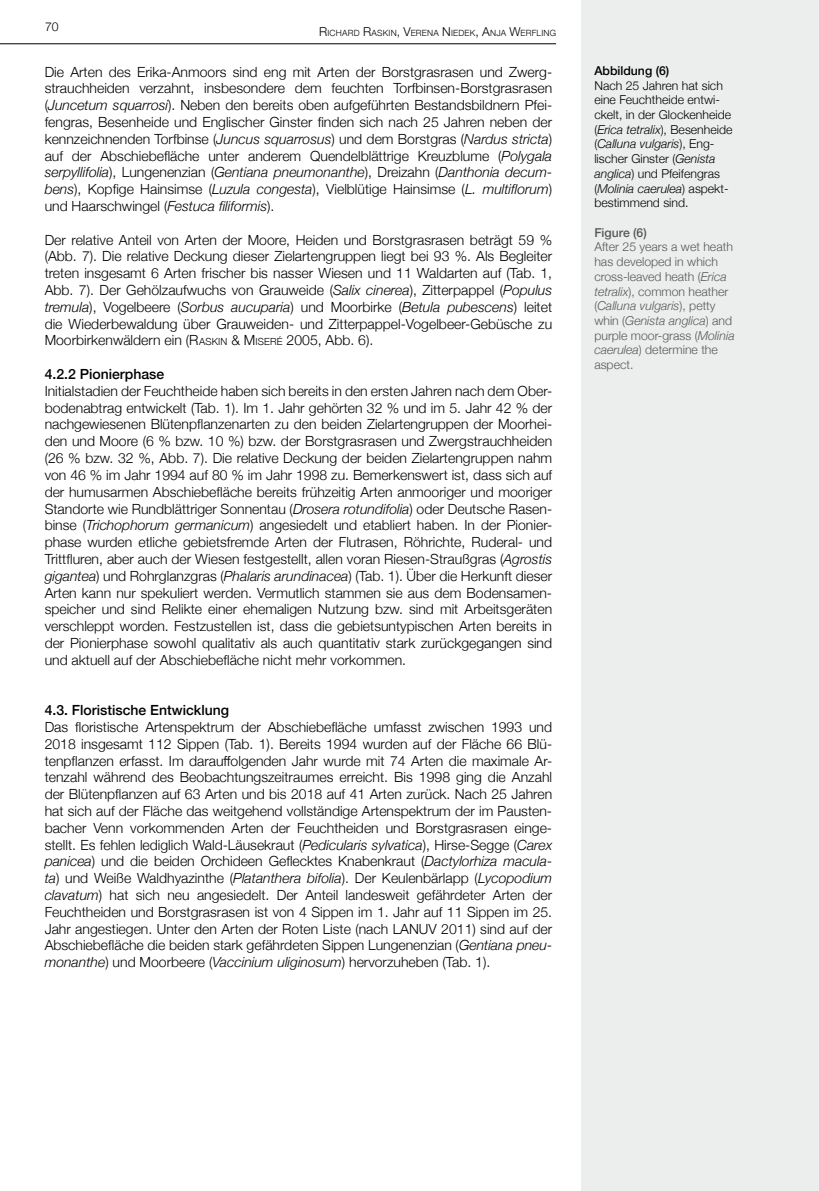
<style>
.page{position:relative;width:819px;height:1191px;background:#fff}
.page>*{position:absolute;margin:0;border:0;box-sizing:border-box;transform-origin:0 0}
.t1{font:300 14px/16.8px "Helvetica Neue";color:#000;text-align:justify}
.t2{font:500 14px "Helvetica Neue";color:#000}
.t3{font:300 12.25px/14.7px "Helvetica Neue";color:#000}
.t4{font:300 12.25px/14.7px "Helvetica Neue";color:#58585a}
.t5{font:500 12.25px "Helvetica Neue";color:#000}
.t6{font:500 12.25px "Helvetica Neue";color:#58585a}
.t7{font:300 8.58px "Helvetica Neue";letter-spacing:.02em;color:#000}
.s1{font-size:12.25px}
.s2{font-style:italic}
.s3{font-style:inherit}
.s4{font-size:9.8px}
</style>
<div class="page">
<hr style="left:0;top:43px;width:556px;height:1px;background:#000">
<div style="left:581px;top:0;width:238px;height:1191px;background:#eceded"></div>
<p class="t3" style="left:45px;top:18px;width:15px">70</p>
<p class="t7" style="left:319px;top:26px;width:238px"><span class="s1">R</span>ICHARD <span class="s1">R</span>ASKIN<span class="s1">, V</span>ERENA <span class="s1">N</span> IEDEK<span class="s1">, A</span>NJA <span class="s1">W</span>ERFLING</p>
<p class="t1" style="left:45px;top:62px;width:509px">Die Arten des Erika-Anmoors sind eng mit Arten der Borstgrasrasen und Zwerg&shy;strauchheiden verzahnt, insbesondere dem feuchten Torfbinsen-Borstgrasrasen (<span class="s2">Juncetum squarrosi</span>). Neben den bereits oben aufgeführten Bestandsbildnern Pfei&shy;fengras, Besenheide und Englischer Ginster finden sich nach 25 Jahren neben der kennzeichnenden Torfbinse (<span class="s2">Juncus squarrosus</span>) und dem Borstgras (<span class="s2">Nardus stricta</span>) auf der Abschiebefläche unter anderem Quendelblättrige Kreuzblume (<span class="s2">Polygala serpyllifolia</span>), Lungenenzian (<span class="s2">Gentiana pneumonanthe</span>), Dreizahn (<span class="s2">Danthonia decum&shy;bens</span>), Kopfige Hainsimse (<span class="s2">Luzula congesta</span>), Vielblütige Hainsimse (<span class="s2">L. multiflorum</span>) und Haarschwingel (<span class="s2">Festuca filiformis</span>).</p>
<p class="t1" style="left:45px;top:230px;width:509px">Der relative Anteil von Arten der Moore, Heiden und Borstgrasrasen beträgt 59 % (Abb. 7). Die relative Deckung dieser Zielartengruppen liegt bei 93 %. Als Begleiter treten insgesamt 6 Arten frischer bis nasser Wiesen und 11 Waldarten auf (Tab. 1, Abb. 7). Der Gehölzaufwuchs von Grauweide (<span class="s2">Salix cinerea</span>), Zitterpappel (<span class="s2">Populus tremula</span>), Vogelbeere (<span class="s2">Sorbus aucuparia</span>) und Moorbirke (<span class="s2">Betula pubescens</span>) leitet die Wiederbewaldung über Grauweiden- und Zitterpappel-Vogelbeer-Gebüsche zu Moorbirkenwäldern ein (<span class="s3">R</span><span class="s4">ASKIN</span> <span class="s3">&amp; M</span><span class="s4">ISERÉ</span> 2005, Abb. 6).</p>
<p class="t2" style="left:45px;top:363px;width:121px">4.2.2 Pionierphase</p>
<p class="t1" style="left:45px;top:381px;width:509px">Initialstadien der Feuchtheide haben sich bereits in den ersten Jahren nach dem Ober&shy;bodenabtrag entwickelt (Tab. 1). Im 1. Jahr gehörten 32 % und im 5. Jahr 42 % der nachgewiesenen Blütenpflanzenarten zu den beiden Zielartengruppen der Moorhei&shy;den und Moore (6 % bzw. 10 %) bzw. der Borstgrasrasen und Zwergstrauchheiden (26 % bzw. 32 %, Abb. 7). Die relative Deckung der beiden Zielartengruppen nahm von 46 % im Jahr 1994 auf 80 % im Jahr 1998 zu. Bemerkenswert ist, dass sich auf der humusarmen Abschiebefläche bereits frühzeitig Arten anmooriger und mooriger Standorte wie Rundblättriger Sonnentau (<span class="s2">Drosera rotundifolia</span>) oder Deutsche Rasen&shy;binse (<span class="s2">Trichophorum germanicum</span>) angesiedelt und etabliert haben. In der Pionier&shy;phase wurden etliche gebietsfremde Arten der Flutrasen, Röhrichte, Ruderal- und Trittfluren, aber auch der Wiesen festgestellt, allen voran Riesen-Straußgras (<span class="s2">Agrostis gigantea</span>) und Rohrglanzgras (<span class="s2">Phalaris arundinacea</span>) (Tab. 1). Über die Herkunft dieser Arten kann nur spekuliert werden. Vermutlich stammen sie aus dem Bodensamen&shy;speicher und sind Relikte einer ehemaligen Nutzung bzw. sind mit Arbeitsgeräten verschleppt worden. Festzustellen ist, dass die gebietsuntypischen Arten bereits in der Pionierphase sowohl qualitativ als auch quantitativ stark zurückgegangen sind und aktuell auf der Abschiebefläche nicht mehr vorkommen.</p>
<p class="t2" style="left:45px;top:699px;width:186px">4.3. Floristische Entwicklung</p>
<p class="t1" style="left:45px;top:717px;width:509px">Das floristische Artenspektrum der Abschiebefläche umfasst zwischen 1993 und 2018 insgesamt 112 Sippen (Tab. 1). Bereits 1994 wurden auf der Fläche 66 Blü&shy;tenpflanzen erfasst. Im darauffolgenden Jahr wurde mit 74 Arten die maximale Ar&shy;tenzahl während des Beobachtungszeitraumes erreicht. Bis 1998 ging die Anzahl der Blütenpflanzen auf 63 Arten und bis 2018 auf 41 Arten zurück. Nach 25 Jahren hat sich auf der Fläche das weitgehend vollständige Artenspektrum der im Pausten&shy;bacher Venn vorkommenden Arten der Feuchtheiden und Borstgrasrasen einge&shy;stellt. Es fehlen lediglich Wald-Läusekraut (<span class="s2">Pedicularis sylvatica</span>), Hirse-Segge (<span class="s2">Carex panicea</span>) und die beiden Orchideen Geflecktes Knabenkraut (<span class="s2">Dactylorhiza macula&shy;ta</span>) und Weiße Waldhyazinthe (<span class="s2">Platanthera bifolia</span>). Der Keulenbärlapp (<span class="s2">Lycopodium clavatum</span>) hat sich neu angesiedelt. Der Anteil landesweit gefährdeter Arten der Feuchtheiden und Borstgrasrasen ist von 4 Sippen im 1. Jahr auf 11 Sippen im 25.<br>Jahr angestiegen. Unter den Arten der Roten Liste (nach LANUV 2011) sind auf der Abschiebefläche die beiden stark gefährdeten Sippen Lungenenzian (<span class="s2">Gentiana pneu&shy;monanthe</span>) und Moorbeere (<span class="s2">Vaccinium uliginosum</span>) hervorzuheben (Tab. 1).</p>
<p class="t5" style="left:594px;top:61px;width:76px">Abbildung (6)</p>
<p class="t3" style="left:594px;top:77px;width:139px">Nach 25 Jahren hat sich eine Feuchtheide entwi&shy;ckelt, in der Glockenheide (<span class="s2">Erica tetralix</span>), Besenheide (<span class="s2">Calluna vulgaris</span>), Eng&shy;lischer Ginster (<span class="s2">Genista anglica</span>) und Pfeifengras (<span class="s2">Molinia caerulea</span>) aspekt&shy;bestimmend sind.</p>
<p class="t6" style="left:594px;top:222px;width:54px">Figure (6)</p>
<p class="t4" style="left:594px;top:239px;width:142px">After 25 years a wet heath has developed in which cross-leaved heath (<span class="s2">Erica tetralix</span>), common heather (<span class="s2">Calluna vulgaris</span>), petty whin (<span class="s2">Genista anglica</span>) and purple moor-grass (<span class="s2">Molinia caerulea</span>) determine the aspect.</p>
</div>
